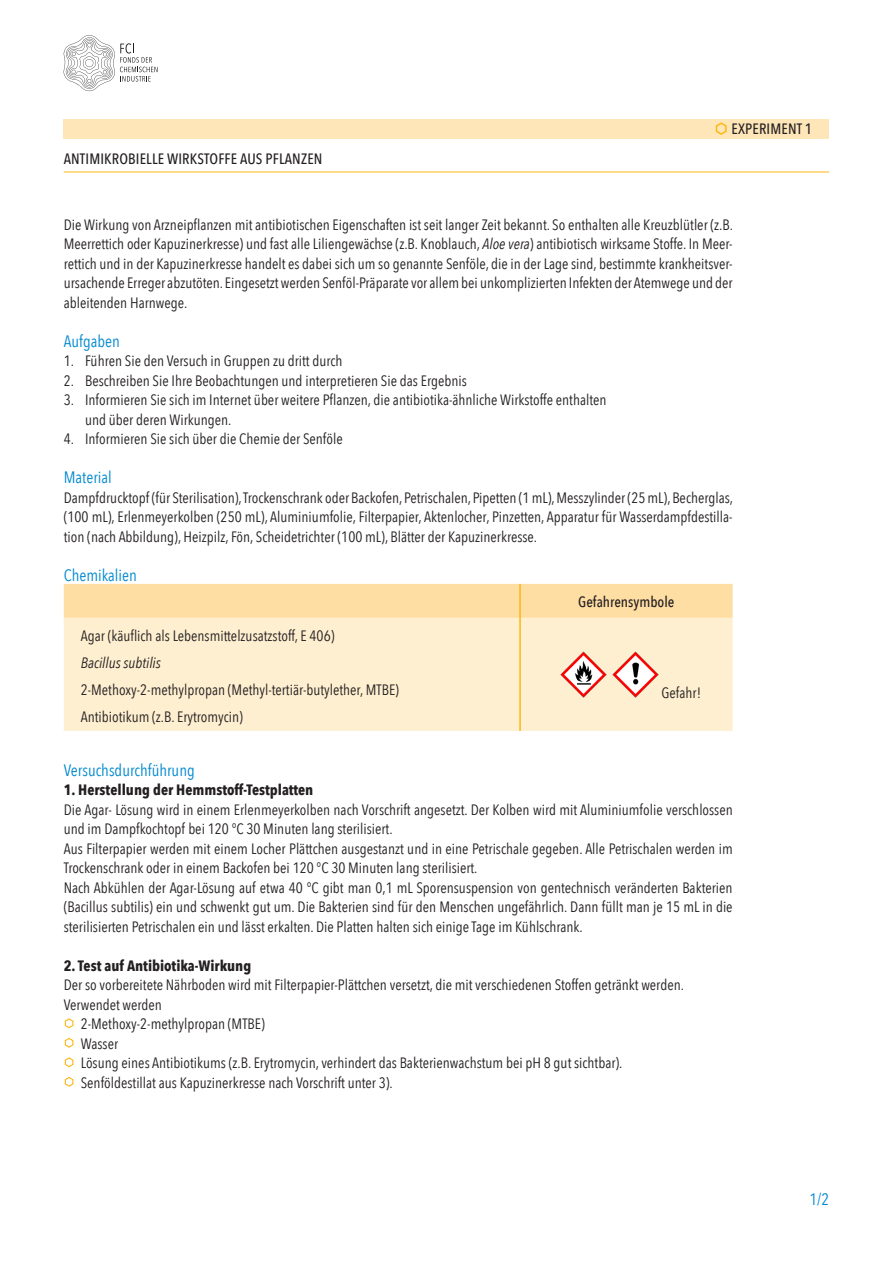
<style>
.page{position:relative;width:893px;height:1263px;background:#fff}
.page>*{position:absolute;margin:0;border:0;box-sizing:border-box;transform-origin:0 0}
.t1{font:16.5px "Avenir Next Condensed";color:#0089cf}
.t2{font:15px/19.5px "Avenir Next Condensed";color:#231f20}
.t3{font:700 15px "Avenir Next Condensed";color:#231f20}
.t4{font:500 15px "Avenir Next Condensed";letter-spacing:.01em;color:#231f20}
.t5{font:italic 15px "Avenir Next Condensed";color:#231f20}
.s1{font-style:italic}
</style>
<div class="page">
<hr style="left:64px;top:172px;width:765px;height:1px;background:#fcb814">
<div style="left:64px;top:119px;width:765px;height:20px;background:#fee6b9"></div>
<svg style="left:715px;top:122px;width:12px;height:13px"></svg>
<svg style="left:63px;top:35px;width:94px;height:56px"></svg>
<div style="left:64px;top:584px;width:669px;height:34px;background:#ffdea4"></div>
<div style="left:64px;top:618px;width:669px;height:113px;background:#feefd0"></div>
<hr style="left:519px;top:584px;width:2px;height:34px;background:#fcb814">
<hr style="left:519px;top:618px;width:2px;height:113px;background:#fcb814">
<img style="left:560px;top:651px;width:47px;height:47px">
<img style="left:612px;top:651px;width:47px;height:47px">
<svg style="left:64px;top:1018px;width:10px;height:11px"></svg>
<svg style="left:64px;top:1037px;width:10px;height:11px"></svg>
<svg style="left:64px;top:1057px;width:10px;height:11px"></svg>
<svg style="left:64px;top:1076px;width:10px;height:11px"></svg>
<p class="t4" style="left:64px;top:149px;width:260px">ANTIMIKROBIELLE WIRKSTOFFE AUS PFLANZEN</p>
<p class="t4" style="left:731px;top:120px;width:82px">EXPERIMENT 1</p>
<p class="t2" style="left:64px;top:214px;width:671px;text-align:justify">Die Wirkung von Arzneipflanzen mit antibiotischen Eigenschaften ist seit langer Zeit bekannt. So enthalten alle Kreuzblütler (z.B.<br>Meerrettich oder Kapuzinerkresse) und fast alle Liliengewächse (z.B. Knoblauch, <span class="s1">Aloe vera</span>) antibiotisch wirksame Stoffe. In Meer&shy;rettich und in der Kapuzinerkresse handelt es dabei sich um so genannte Senföle, die in der Lage sind, bestimmte krankheitsver&shy;ursachende Erreger abzutöten. Eingesetzt werden Senföl-Präparate vor allem bei unkomplizierten Infekten der Atemwege und der ableitenden Harnwege.</p>
<p class="t1" style="left:64px;top:331px;width:58px">Aufgaben</p>
<p class="t2" style="left:64px;top:351px;width:280px">1. Führen Sie den Versuch in Gruppen zu dritt durch</p>
<p class="t2" style="left:64px;top:370px;width:405px">2. Beschreiben Sie Ihre Beobachtungen und interpretieren Sie das Ergebnis</p>
<p class="t2" style="left:85px;top:390px;width:523px;text-indent:-21px">3. Informieren Sie sich im Internet über weitere Pflanzen, die antibiotika-ähnliche Wirkstoffe enthalten und über deren Wirkungen.</p>
<p class="t2" style="left:64px;top:429px;width:280px">4. Informieren Sie sich über die Chemie der Senföle</p>
<p class="t1" style="left:64px;top:467px;width:49px">Material</p>
<p class="t2" style="left:64px;top:487px;width:671px;text-align:justify">Dampfdrucktopf (für Sterilisation), Trockenschrank oder Backofen, Petrischalen, Pipetten (1 mL), Messzylinder (25 mL), Becherglas, (100 mL), Erlenmeyerkolben (250 mL), Aluminiumfolie, Filterpapier, Aktenlocher, Pinzetten, Apparatur für Wasserdampfdestilla&shy;tion (nach Abbildung), Heizpilz, Fön, Scheidetrichter (100 mL), Blätter der Kapuzinerkresse.</p>
<p class="t1" style="left:64px;top:565px;width:75px">Chemikalien</p>
<p class="t4" style="left:578px;top:593px;width:98px">Gefahrensymbole</p>
<p class="t2" style="left:81px;top:626px;width:255px">Agar (käuflich als Lebensmittelzusatzstoff, E 406)</p>
<p class="t5" style="left:81px;top:654px;width:82px">Bacillus subtilis</p>
<p class="t2" style="left:81px;top:677px;width:320px;line-height:27px">2-Methoxy-2-methylpropan (Methyl-tertiär-butylether, MTBE)<br>Antibiotikum (z.B. Erytromycin)</p>
<p class="t2" style="left:662px;top:683px;width:41px">Gefahr!</p>
<p class="t1" style="left:64px;top:760px;width:133px">Versuchsdurchführung</p>
<p class="t3" style="left:64px;top:781px;width:251px">1. Herstellung der Hemmstoff-Testplatten</p>
<p class="t2" style="left:64px;top:799px;width:670px">Die Agar- Lösung wird in einem Erlenmeyerkolben nach Vorschrift angesetzt. Der Kolben wird mit Aluminiumfolie verschlossen und im Dampfkochtopf bei 120 °C 30 Minuten lang sterilisiert.<br>Aus Filterpapier werden mit einem Locher Plättchen ausgestanzt und in eine Petrischale gegeben. Alle Petrischalen werden im Trockenschrank oder in einem Backofen bei 120 °C 30 Minuten lang sterilisiert.<br>Nach Abkühlen der Agar-Lösung auf etwa 40 °C gibt man 0,1 mL Sporensuspension von gentechnisch veränderten Bakterien (Bacillus subtilis) ein und schwenkt gut um. Die Bakterien sind für den Menschen ungefährlich. Dann füllt man je 15 mL in die sterilisierten Petrischalen ein und lässt erkalten. Die Platten halten sich einige Tage im Kühlschrank.</p>
<p class="t3" style="left:64px;top:956px;width:189px">2. Test auf Antibiotika-Wirkung</p>
<p class="t2" style="left:64px;top:975px;width:622px">Der so vorbereitete Nährboden wird mit Filterpapier-Plättchen versetzt, die mit verschiedenen Stoffen getränkt werden.</p>
<p class="t2" style="left:64px;top:994px;width:100px">Verwendet werden</p>
<p class="t2" style="left:81px;top:1014px;width:185px">2-Methoxy-2-methylpropan (MTBE)</p>
<p class="t2" style="left:81px;top:1033px;width:39px">Wasser</p>
<p class="t2" style="left:81px;top:1053px;width:543px">Lösung eines Antibiotikums (z.B. Erytromycin, verhindert das Bakterienwachstum bei pH 8 gut sichtbar).</p>
<p class="t2" style="left:81px;top:1072px;width:313px">Senföldestillat aus Kapuzinerkresse nach Vorschrift unter 3).</p>
<p class="t1" style="left:809px;top:1189px;width:21px">1/2</p>
</div>
